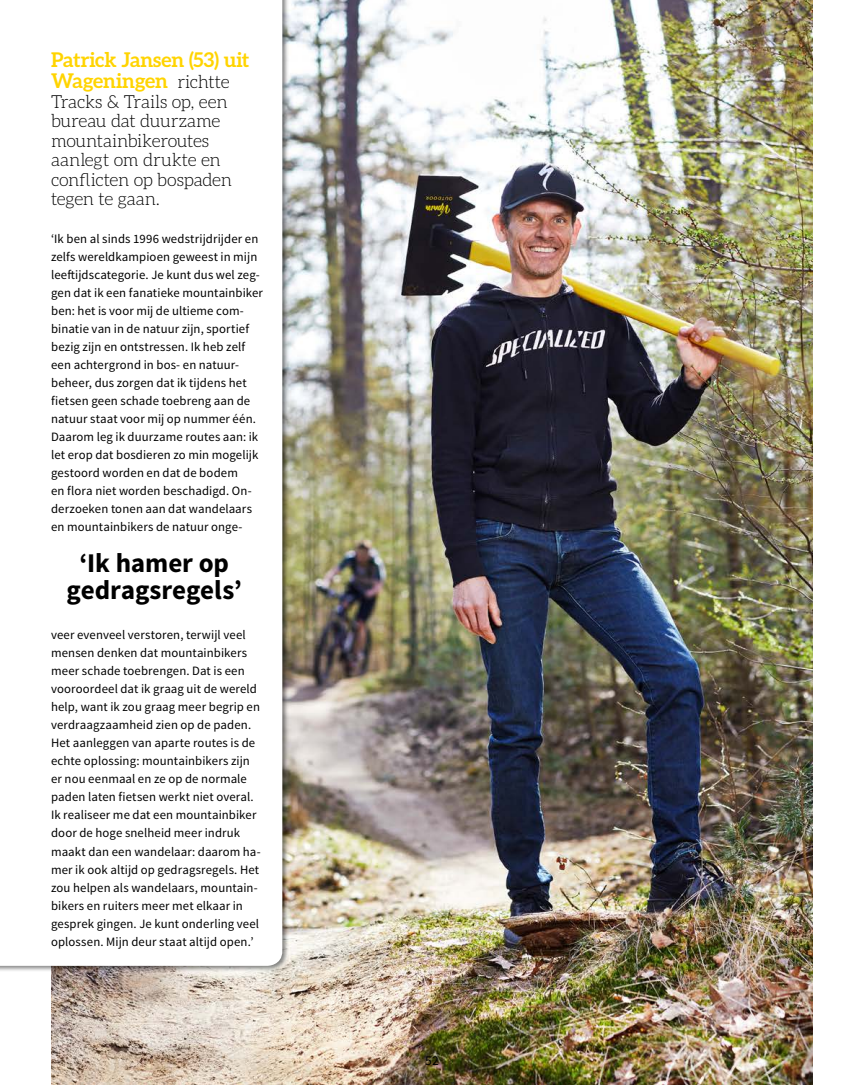
<style>
.page{position:relative;width:864px;height:1085px;background:#fff}
.page>*{position:absolute;margin:0;border:0;box-sizing:border-box;transform-origin:0 0}
.t1{font:700 27px/27px "Source Sans Pro";letter-spacing:-.005em;color:#000;text-align:center}
.t2{font:700 20.25px/21px "Aleo";letter-spacing:-.005em;color:#ffd400}
.t3{font:300 18px/19.5px "Aleo";letter-spacing:-.015em;color:#000}
.t4{font:13.5px "Source Sans Pro";color:#000}
.t5{font:12.75px/18px "Source Sans Pro";letter-spacing:.01em;color:#000}
.s1{font-weight:300;font-size:18px;color:#000}
</style>
<div class="page">
<img style="left:51px;top:0;width:761px;height:1084px">
<div style="left:0;top:0;width:289px;height:972px;background:#000;opacity:.5"></div>
<svg style="left:0;top:0;width:282px;height:965px"></svg>
<h2 class="t2" style="left:51px;top:49px;width:200px">Patrick Jansen (53) uit<br>Wageningen <span class="s1">richtte</span></h2>
<h3 class="t3" style="left:51px;top:92px;width:182px">Tracks &amp; Trails op, een bureau dat duurzame mountainbikeroutes aanlegt om drukte en conflicten op bospaden tegen te gaan.</h3>
<p class="t5" style="left:51px;top:230px;width:213px">‘Ik ben al sinds 1996 wedstrijdrijder en zelfs wereldkampioen geweest in mijn leeftijdscategorie. Je kunt dus wel zeg&shy;gen dat ik een fanatieke mountainbiker ben: het is voor mij de ultieme com&shy;binatie van in de natuur zijn, sportief bezig zijn en ontstressen. Ik heb zelf een achtergrond in bos- en natuur&shy;beheer, dus zorgen dat ik tijdens het fietsen geen schade toebreng aan de natuur staat voor mij op nummer één.<br>Daarom leg ik duurzame routes aan: ik let erop dat bosdieren zo min mogelijk gestoord worden en dat de bodem<br>en flora niet worden beschadigd. On&shy;derzoeken tonen aan dat wandelaars en mountainbikers de natuur onge-</p>
<h1 class="t1" style="left:67px;top:550px;width:177px">‘Ik hamer op gedragsregels’</h1>
<p class="t5" style="left:51px;top:626px;width:211px">veer evenveel verstoren, terwijl veel mensen denken dat mountainbikers meer schade toebrengen. Dat is een vooroordeel dat ik graag uit de wereld help, want ik zou graag meer begrip en verdraagzaamheid zien op de paden.<br>Het aanleggen van aparte routes is de echte oplossing: mountainbikers zijn er nou eenmaal en ze op de normale paden laten fietsen werkt niet overal.<br>Ik realiseer me dat een mountainbiker door de hoge snelheid meer indruk maakt dan een wandelaar: daarom ha&shy;mer ik ook altijd op gedragsregels. Het zou helpen als wandelaars, mountain&shy;bikers en ruiters meer met elkaar in gesprek gingen. Je kunt onderling veel oplossen. Mijn deur staat altijd open.’</p>
<p class="t4" style="left:425px;top:1051px;width:15px">52</p>
</div>
